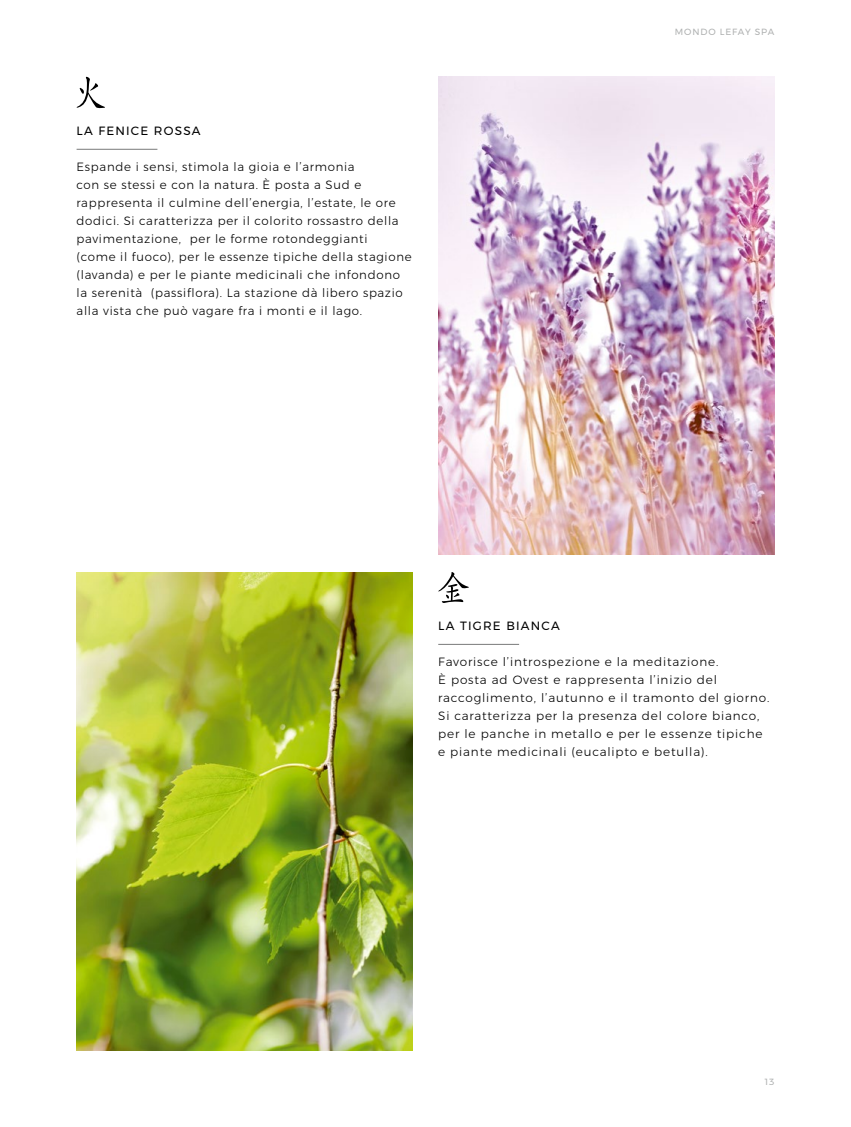
<style>
.page{position:relative;width:851px;height:1127px;background:#fff}
.page>*{position:absolute;margin:0;border:0;box-sizing:border-box;transform-origin:0 0}
.t1{font:300 12px/18px "Montserrat";letter-spacing:.06em;color:#000}
.t2{font:12px "Montserrat";letter-spacing:.1em;color:#000}
.t3{font:9px "Montserrat";letter-spacing:.1em;color:#afb1b1}
</style>
<div class="page">
<img style="left:438px;top:77px;width:336px;height:478px">
<img style="left:77px;top:572px;width:335px;height:478px">
<hr style="left:77px;top:149px;width:80px;height:1px;background:#797a7a">
<svg style="left:76px;top:76px;width:29px;height:32px"></svg>
<hr style="left:438px;top:644px;width:81px;height:1px;background:#797a7a">
<svg style="left:438px;top:572px;width:31px;height:31px"></svg>
<p class="t2" style="left:77px;top:122px;width:125px">LA FENICE ROSSA</p>
<p class="t1" style="left:77px;top:158px;width:336px">Espande i sensi, stimola la gioia e l’armonia<br>con se stessi e con la natura. È posta a Sud e rappresenta il culmine dell’energia, l’estate, le ore dodici. Si caratterizza per il colorito rossastro della pavimentazione, per le forme rotondeggianti<br>(come il fuoco), per le essenze tipiche della stagione (lavanda) e per le piante medicinali che infondono la serenità (passiflora). La stazione dà libero spazio alla vista che può vagare fra i monti e il lago.</p>
<p class="t3" style="left:674px;top:25px;width:101px">MONDO LEFAY SPA</p>
<p class="t2" style="left:438px;top:617px;width:123px">LA TIGRE BIANCA</p>
<p class="t1" style="left:438px;top:653px;width:332px">Favorisce l’introspezione e la meditazione.<br>È posta ad Ovest e rappresenta l’inizio del raccoglimento, l’autunno e il tramonto del giorno.<br>Si caratterizza per la presenza del colore bianco, per le panche in metallo e per le essenze tipiche e piante medicinali (eucalipto e betulla).</p>
<p class="t3" style="left:764px;top:1074px;width:11px">13</p>
</div>
